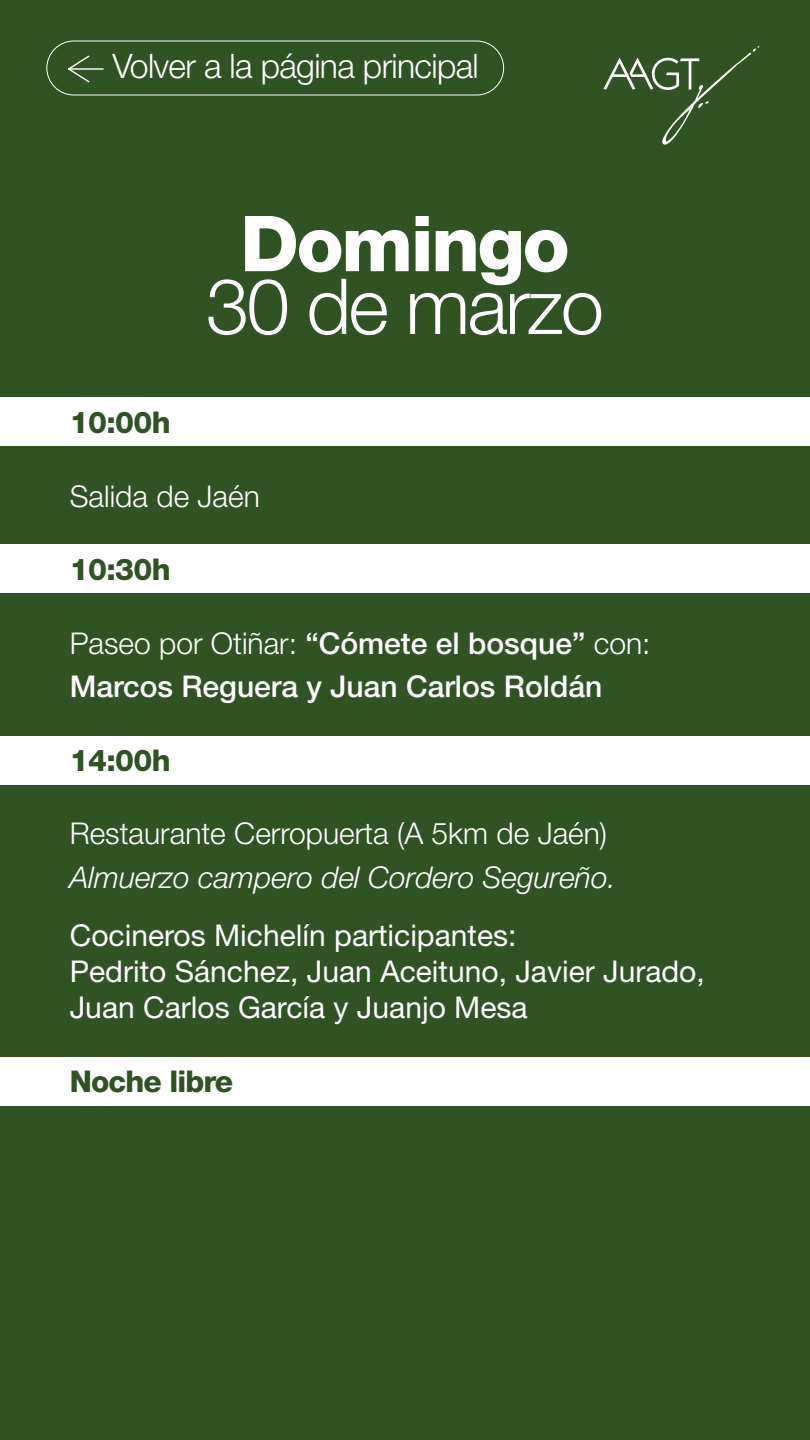
<style>
.page{position:relative;width:810px;height:1440px;background:#305324}
.page>*{position:absolute;margin:0;border:0;box-sizing:border-box;transform-origin:0 0}
.t1{font:300 77.32px "Helvetica Neue LT Std";letter-spacing:-.03em;color:#fff}
.t2{font:800 77.32px "Helvetica Neue LT Std";letter-spacing:-.03em;color:#fff}
.t3{font:300 33.75px "Helvetica Neue LT Std";letter-spacing:-.02em;color:#fff}
.t4{font:30px/36px "Helvetica Neue LT Std";color:#fff}
.t5{font:500 30px/43.5px "Helvetica Neue LT Std";color:#fff}
.t6{font:300 30px "Helvetica Neue LT Std";color:#fff}
.t7{font:italic 300 30px "Helvetica Neue LT Std";color:#fff}
.t8{font:800 30px "Helvetica Neue LT Std";letter-spacing:-.02em;color:#305324}
.s1{font-weight:300}
</style>
<div class="page">
<svg style="left:603px;top:46px;width:157px;height:99px"></svg>
<svg style="left:68px;top:55px;width:36px;height:28px"></svg>
<div style="left:46px;top:41px;width:458px;height:54px;border:1px solid #fff;border-radius:27px"></div>
<div style="left:0;top:398px;width:810px;height:48px;background:#fff"></div>
<div style="left:0;top:544px;width:810px;height:49px;background:#fff"></div>
<div style="left:0;top:736px;width:810px;height:49px;background:#fff"></div>
<div style="left:0;top:1057px;width:810px;height:48px;background:#fff"></div>
<p class="t3" style="left:113px;top:45px;width:368px">Volver a la página principal</p>
<p class="t8" style="left:70px;top:404px;width:102px">10:00h</p>
<h1 class="t2" style="left:240px;top:198px;width:331px">Domingo</h1>
<h1 class="t1" style="left:206px;top:259px;width:399px">30 de marzo</h1>
<p class="t6" style="left:70px;top:478px;width:192px">Salida de Jaén</p>
<p class="t8" style="left:70px;top:551px;width:102px">10:30h</p>
<p class="t5" style="left:70px;top:621px;width:582px"><span class="s1">Paseo por Otiñar:</span> “Cómete el bosque” <span class="s1">con:<br></span>Marcos Reguera y Juan Carlos Roldán</p>
<p class="t8" style="left:70px;top:742px;width:102px">14:00h</p>
<p class="t6" style="left:70px;top:815px;width:539px">Restaurante Cerropuerta (A 5km de Jaén)</p>
<p class="t7" style="left:70px;top:859px;width:548px">Almuerzo campero del Cordero Segureño.</p>
<p class="t4" style="left:70px;top:917px;width:637px">Cocineros Michelín participantes:<br>Pedrito Sánchez, Juan Aceituno, Javier Jurado,<br>Juan Carlos García y Juanjo Mesa</p>
<p class="t8" style="left:70px;top:1063px;width:165px">Noche libre</p>
</div>
